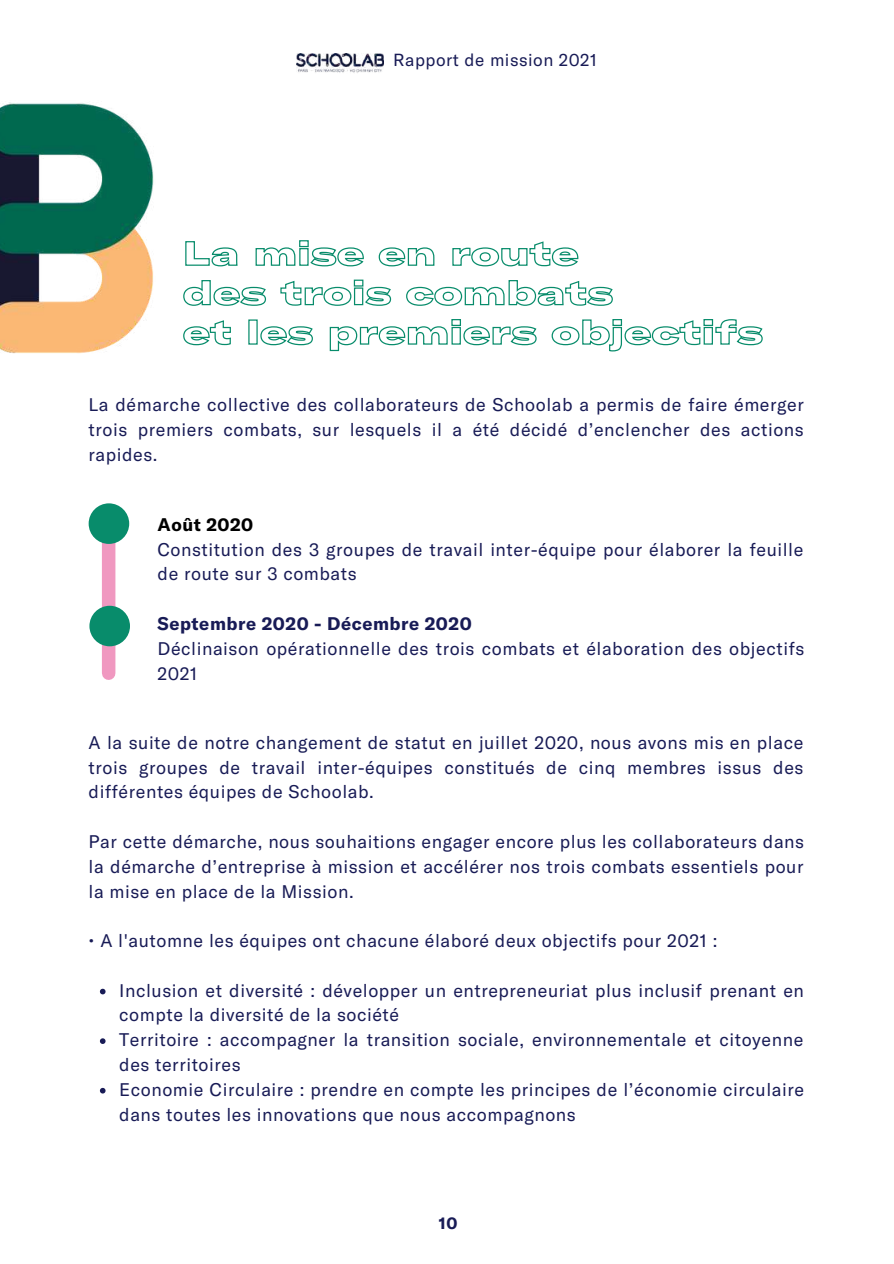
<style>
.page{position:relative;width:894px;height:1264px;background:#fff}
.page>*{position:absolute;margin:0;border:0;box-sizing:border-box;transform-origin:0 0}
.t1{font:18px/24.8px "GT America";letter-spacing:.03em;color:#181b56;text-align:justify}
.t2{font:700 18px "GT America";letter-spacing:.03em;color:#181b56}
.t3{font:700 18px "GT America";letter-spacing:.03em;color:#000}
.t4{font:17.25px "GT America";letter-spacing:.03em;color:#181b56}
.t5{font:700 16.5px "GT America";color:#181b56}
</style>
<div class="page">
<img style="left:297px;top:54px;width:87px;height:19px">
<img style="left:0;top:102px;width:154px;height:252px">
<div style="left:102px;top:530px;width:13px;height:143px;background:#f098c0"></div>
<div style="left:89px;top:503px;width:40px;height:41px;background:#088c6b;border-radius:50%"></div>
<div style="left:89px;top:605px;width:41px;height:41px;background:#088c6b;border-radius:50%"></div>
<svg style="left:185px;top:240px;width:394px;height:27px"></svg>
<svg style="left:183px;top:279px;width:430px;height:27px"></svg>
<svg style="left:183px;top:319px;width:580px;height:33px"></svg>
<svg style="left:100px;top:988px;width:5px;height:6px"></svg>
<svg style="left:100px;top:1038px;width:5px;height:5px"></svg>
<svg style="left:100px;top:1087px;width:5px;height:6px"></svg>
<p class="t4" style="left:393px;top:48px;width:205px">Rapport de mission 2021</p>
<p class="t1" style="left:89px;top:391px;width:716px">La démarche collective des collaborateurs de Schoolab a permis de faire émerger trois premiers combats, sur lesquels il a été décidé d’enclencher des actions rapides.</p>
<p class="t3" style="left:157px;top:513px;width:97px">Août 2020</p>
<p class="t1" style="left:157px;top:536px;width:647px">Constitution des 3 groupes de travail inter-équipe pour élaborer la feuille de route sur 3 combats</p>
<p class="t2" style="left:157px;top:612px;width:315px">Septembre 2020 - Décembre 2020</p>
<p class="t1" style="left:157px;top:635px;width:648px">Déclinaison opérationnelle des trois combats et élaboration des objectifs<br>2021</p>
<p class="t1" style="left:89px;top:729px;width:716px">A la suite de notre changement de statut en juillet 2020, nous avons mis en place trois groupes de travail inter-équipes constitués de cinq membres issus des différentes équipes de Schoolab.</p>
<p class="t1" style="left:89px;top:828px;width:716px">Par cette démarche, nous souhaitions engager encore plus les collaborateurs dans la démarche d’entreprise à mission et accélérer nos trois combats essentiels pour la mise en place de la Mission.</p>
<p class="t1" style="left:89px;top:927px;width:630px">• A l'automne les équipes ont chacune élaboré deux objectifs pour 2021 :</p>
<p class="t1" style="left:119px;top:977px;width:686px;text-align:left">Inclusion et diversité : développer un entrepreneuriat plus inclusif prenant en compte la diversité de la société<br>Territoire : accompagner la transition sociale, environnementale et citoyenne des territoires<br>Economie Circulaire : prendre en compte les principes de l’économie circulaire dans toutes les innovations que nous accompagnons</p>
<p class="t5" style="left:438px;top:1212px;width:20px">10</p>
</div>
